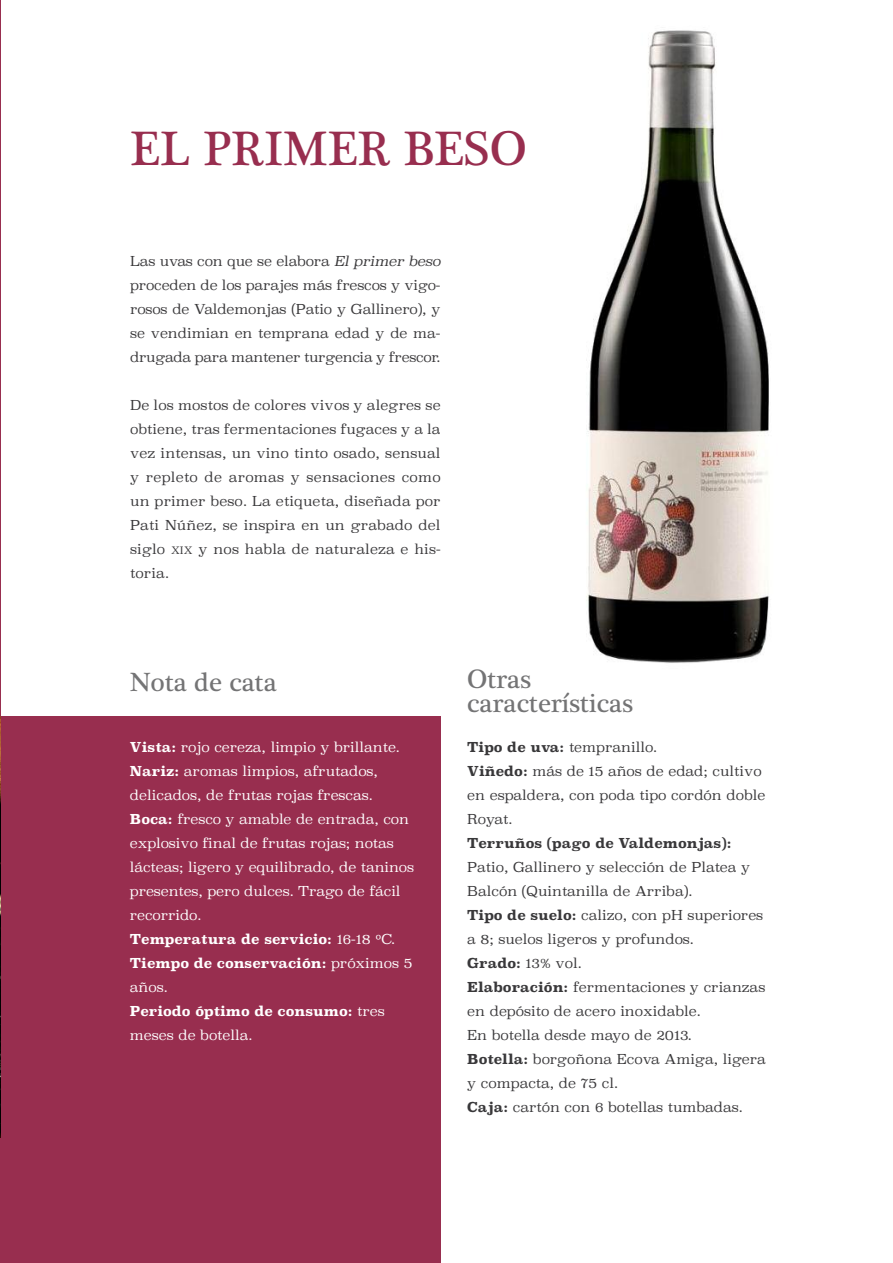
<style>
.page{position:relative;width:893px;height:1263px;background:#fff}
.page>*{position:absolute;margin:0;border:0;box-sizing:border-box;transform-origin:0 0}
.t1{font:49.5px "Plantagenet Cherokee";color:#982e4f}
.t2{font:27px/24px "Plantagenet Cherokee";color:#747475}
.t3{font:300 13.5px/24px "Superclarendon";color:#39383a;text-align:justify}
.t4{font:300 13.5px/24px "Superclarendon";letter-spacing:-.005em;color:#fff}
.t5{font:700 13.5px "Superclarendon";color:#39383a}
.s1{font-style:italic}
.s2{font-size:10.2px}
.s3{font-weight:700}
</style>
<div class="page">
<div style="left:1px;top:717px;width:440px;height:546px;background:#982e4f"></div>
<img style="left:586px;top:30px;width:183px;height:633px">
<hr style="left:0;top:0;width:1px;height:1263px;background:#982e4f">
<img style="left:0;top:717px;width:1px;height:421px">
<h1 class="t1" style="left:130px;top:120px;width:398px">EL PRIMER BESO</h1>
<p class="t3" style="left:130px;top:251px;width:312px">Las uvas con que se elabora <span class="s1">El primer beso </span>proceden de los parajes más frescos y vigo&shy;rosos de Valdemonjas (Patio y Gallinero), y se vendimian en temprana edad y de ma&shy;drugada para mantener turgencia y frescor.</p>
<p class="t3" style="left:130px;top:395px;width:312px">De los mostos de colores vivos y alegres se obtiene, tras fermentaciones fugaces y a la vez intensas, un vino tinto osado, sensual y repleto de aromas y sensaciones como un primer beso. La etiqueta, diseñada por Pati Núñez, se inspira en un grabado del siglo <span class="s2">XIX</span> y nos habla de naturaleza e his&shy;toria.</p>
<h2 class="t2" style="left:130px;top:670px;width:149px">Nota de cata</h2>
<h2 class="t2" style="left:467px;top:667px;width:167px">Otras características</h2>
<p class="t3" style="left:467px;top:736px;width:300px;text-align:left"><span class="s3">Tipo de uva:</span> tempranillo.<br><span class="s3">Viñedo:</span> más de 15 años de edad; cultivo en espaldera, con poda tipo cordón doble<br>Royat.</p>
<p class="t5" style="left:467px;top:832px;width:266px">Terruños (pago de Valdemonjas):</p>
<p class="t3" style="left:467px;top:856px;width:300px;text-align:left">Patio, Gallinero y selección de Platea y<br>Balcón (Quintanilla de Arriba).<br><span class="s3">Tipo de suelo:</span> calizo, con pH superiores a 8; suelos ligeros y profundos.<br><span class="s3">Grado:</span> 13% vol.<br><span class="s3">Elaboración:</span> fermentaciones y crianzas en depósito de acero inoxidable.<br>En botella desde mayo de 2013.<br><span class="s3">Botella:</span> borgoñona Ecova Amiga, ligera y compacta, de 75 cl.<br><span class="s3">Caja:</span> cartón con 6 botellas tumbadas.</p>
<p class="t4" style="left:130px;top:736px;width:286px"><span class="s3">Vista:</span> rojo cereza, limpio y brillante.<br><span class="s3">Nariz:</span> aromas limpios, afrutados, delicados, de frutas rojas frescas.<br><span class="s3">Boca:</span> fresco y amable de entrada, con explosivo final de frutas rojas; notas lácteas; ligero y equilibrado, de taninos presentes, pero dulces. Trago de fácil recorrido.<br><span class="s3">Temperatura de servicio:</span> 16-18 ºC.<br><span class="s3">Tiempo de conservación:</span> próximos 5 años.<br><span class="s3">Periodo óptimo de consumo:</span> tres meses de botella.</p>
</div>
